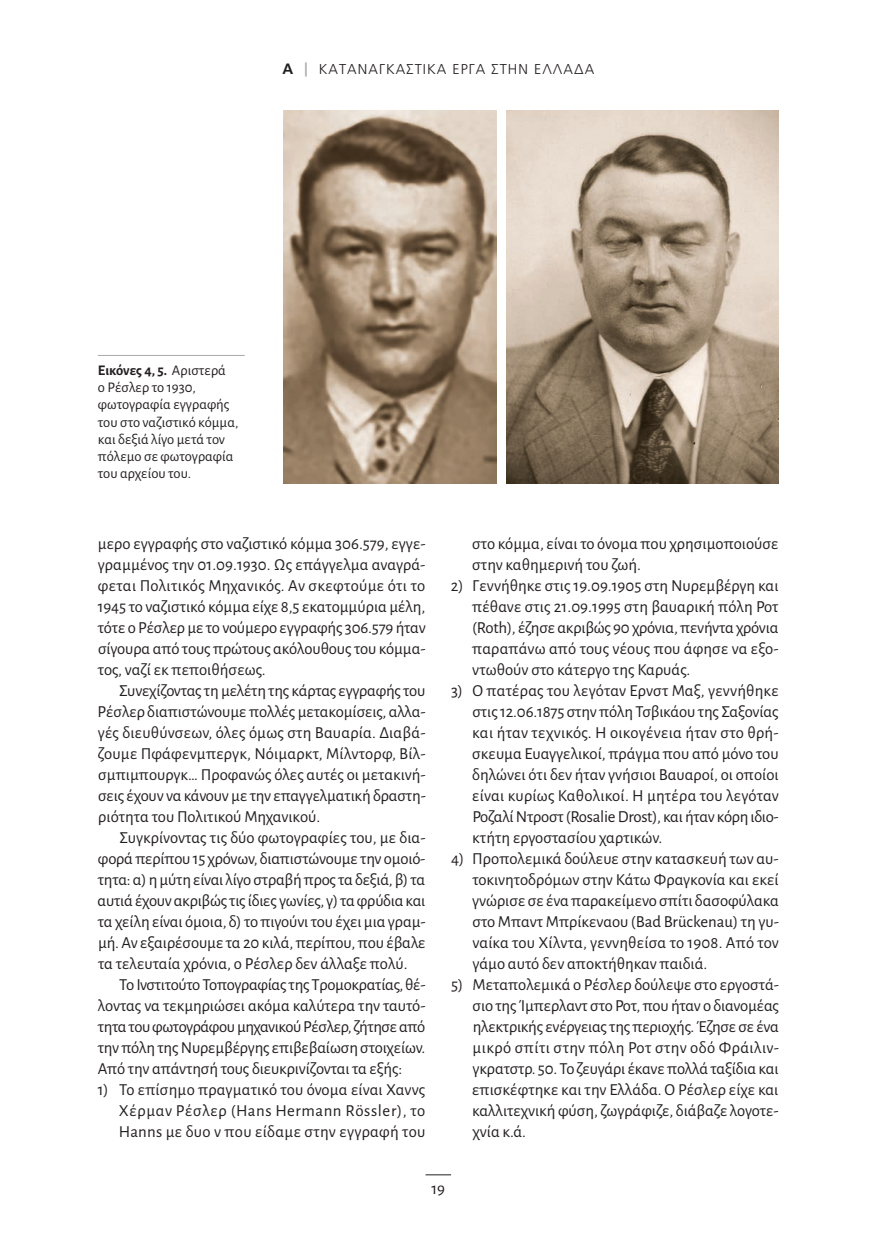
<style>
.page{position:relative;width:878px;height:1234px;background:#fff}
.page>*{position:absolute;margin:0;border:0;box-sizing:border-box;transform-origin:0 0}
.t1{font:16.8px/21px "Alegreya Sans";color:#231f20;text-align:justify}
.t2{font:14.7px/17.2px "Alegreya Sans";color:#231f20}
.t3{font:300 14.25px "PF Catalog";letter-spacing:.075em;color:#231f20}
.s1{font-weight:700;font-size:15px}
.s2{font-weight:700;color:#a8a9ad}
.s3{font-weight:700}
</style>
<div class="page">
<svg style="left:425px;top:1174px;width:26px;height:1px"></svg>
<img style="left:283px;top:110px;width:213px;height:374px">
<img style="left:506px;top:110px;width:272px;height:374px">
<hr style="left:98px;top:355px;width:147px;height:1px;background:#a8a9ad">
<p class="t3" style="left:282px;top:61px;width:313px"><span class="s1">A</span> <span class="s2">|</span> KΑΤΑΝΑΓΚΑΣΤΙΚA EΡΓΑ ΣΤΗΝ ΕΛΛAΔΑ</p>
<p class="t2" style="left:98px;top:361px;width:142px"><span class="s3">Εικόνες 4, 5.</span> Αριστερά<br>ο Ρέσλερ το 1930, φωτογραφία εγγραφής του στο ναζιστικό κόμμα, και δεξιά λίγο μετά τον πόλεμο σε φωτογραφία του αρχείου του.</p>
<p class="t1" style="left:98px;top:532px;width:329px">μερο εγγραφής στο ναζιστικό κόμμα 306.579, εγγε&shy;γραμμένος την 01.09.1930. Ως επάγγελμα αναγρά&shy;φεται Πολιτικός Μηχανικός. Αν σκεφτούμε ότι το 1945 το ναζιστικό κόμμα είχε 8,5 εκατομμύρια μέλη, τότε ο Ρέσλερ με το νούμερο εγγραφής 306.579 ήταν σίγουρα από τους πρώτους ακόλουθους του κόμμα&shy;τος, ναζί εκ πεποιθήσεως.</p>
<p class="t1" style="left:98px;top:679px;width:329px;text-indent:22px">Συνεχίζοντας τη μελέτη της κάρτας εγγραφής του Ρέσλερ διαπιστώνουμε πολλές μετακομίσεις, αλλα&shy;γές διευθύνσεων, όλες όμως στη Βαυαρία. Διαβά&shy;ζουμε Πφάφενμπεργκ, Νόιμαρκτ, Μίλντορφ, Βίλ&shy;σμπιμπουργκ… Προφανώς όλες αυτές οι μετακινή&shy;σεις έχουν να κάνουν με την επαγγελματική δραστη&shy;ριότητα του Πολιτικού Μηχανικού.</p>
<p class="t1" style="left:98px;top:826px;width:329px;text-indent:22px">Συγκρίνοντας τις δύο φωτογραφίες του, με δια&shy;φορά περίπου 15 χρόνων, διαπιστώνουμε την ομοιό - τητα: α) η μύτη είναι λίγο στραβή προς τα δεξιά, β) τα αυτιά έχουν ακριβώς τις ίδιες γωνίες, γ) τα φρύδια και τα χείλη είναι όμοια, δ) το πιγούνι του έχει μια γραμ&shy;μή. Αν εξαιρέσουμε τα 20 κιλά, περίπου, που έβαλε τα τελευταία χρόνια, ο Ρέσλερ δεν άλλαξε πολύ.</p>
<p class="t1" style="left:98px;top:973px;width:329px;text-indent:22px">To Ινστιτούτο Τοπογραφίας της Τρομοκρατίας, θέ&shy;λοντας να τεκμηριώσει ακόμα καλύτερα την ταυτό&shy;τητα του φωτογράφου μηχανικού Ρέσλερ, ζήτησε από την πόλη της Νυρεμβέργης επιβεβαίωση στοιχείων.<br>Από την απάντησή τους διευκρινίζονται τα εξής:</p>
<p class="t1" style="left:119px;top:1078px;width:308px;text-indent:-21px">1) Το επίσημο πραγματικό του όνομα είναι Χαννς Χέρμαν Ρέσλερ (Hans Hermann Rössler), το Hanns με δυο ν που είδαμε στην εγγραφή του</p>
<p class="t1" style="left:472px;top:532px;width:308px">στο κόμμα, είναι το όνομα που χρησιμοποιούσε στην καθημερινή του ζωή.</p>
<p class="t1" style="left:472px;top:574px;width:308px;text-indent:-21px">2) Γεννήθηκε στις 19.09.1905 στη Νυρεμβέργη και πέθανε στις 21.09.1995 στη βαυαρική πόλη Ροτ (Roth), έζησε ακριβώς 90 χρόνια, πενήντα χρόνια παραπάνω από τους νέους που άφησε να εξο - ντωθούν στο κάτεργο της Καρυάς.</p>
<p class="t1" style="left:472px;top:679px;width:308px;text-indent:-21px">3) Ο πατέρας του λεγόταν Ερνστ Μαξ, γεννήθηκε στις 12.06.1875 στην πόλη Τσβικάου της Σαξονίας και ήταν τεχνικός. Η οικογένεια ήταν στο θρή&shy;σκευμα Ευαγγελικοί, πράγμα που από μόνο του δηλώνει ότι δεν ήταν γνήσιοι Βαυαροί, οι οποίοι είναι κυρίως Καθολικοί. Η μητέρα του λεγόταν Ροζαλί Ντροστ (Rosalie Drost), και ήταν κόρη ιδιο&shy;κτήτη εργοστασίου χαρτικών.</p>
<p class="t1" style="left:472px;top:847px;width:308px;text-indent:-21px">4) Προπολεμικά δούλευε στην κατασκευή των αυ&shy;τοκινητοδρόμων στην Κάτω Φραγκονία και εκεί γνώρισε σε ένα παρακείμενο σπίτι δασοφύλακα στο Μπαντ Μπρίκεναου (Bad Brückenau) τη γυ&shy;ναίκα του Χίλντα, γεννηθείσα το 1908. Από τον γάμο αυτό δεν αποκτήθηκαν παιδιά.</p>
<p class="t1" style="left:472px;top:973px;width:308px;text-indent:-21px">5) Μεταπολεμικά ο Ρέσλερ δούλεψε στο εργοστά&shy;σιο της Ίμπερλαντ στο Ροτ, που ήταν ο διανομέας ηλεκτρικής ενέργειας της περιοχής. Έζησε σε ένα μικρό σπίτι στην πόλη Ροτ στην οδό Φράιλιν - γκρατστρ. 50. Το ζευγάρι έκανε πολλά ταξίδια και επισκέφτηκε και την Ελλάδα. Ο Ρέσλερ είχε και καλλιτεχνική φύση, ζωγράφιζε, διάβαζε λογοτε&shy;χνία κ.ά.</p>
<p class="t1" style="left:431px;top:1178px;width:15px">19</p>
</div>
